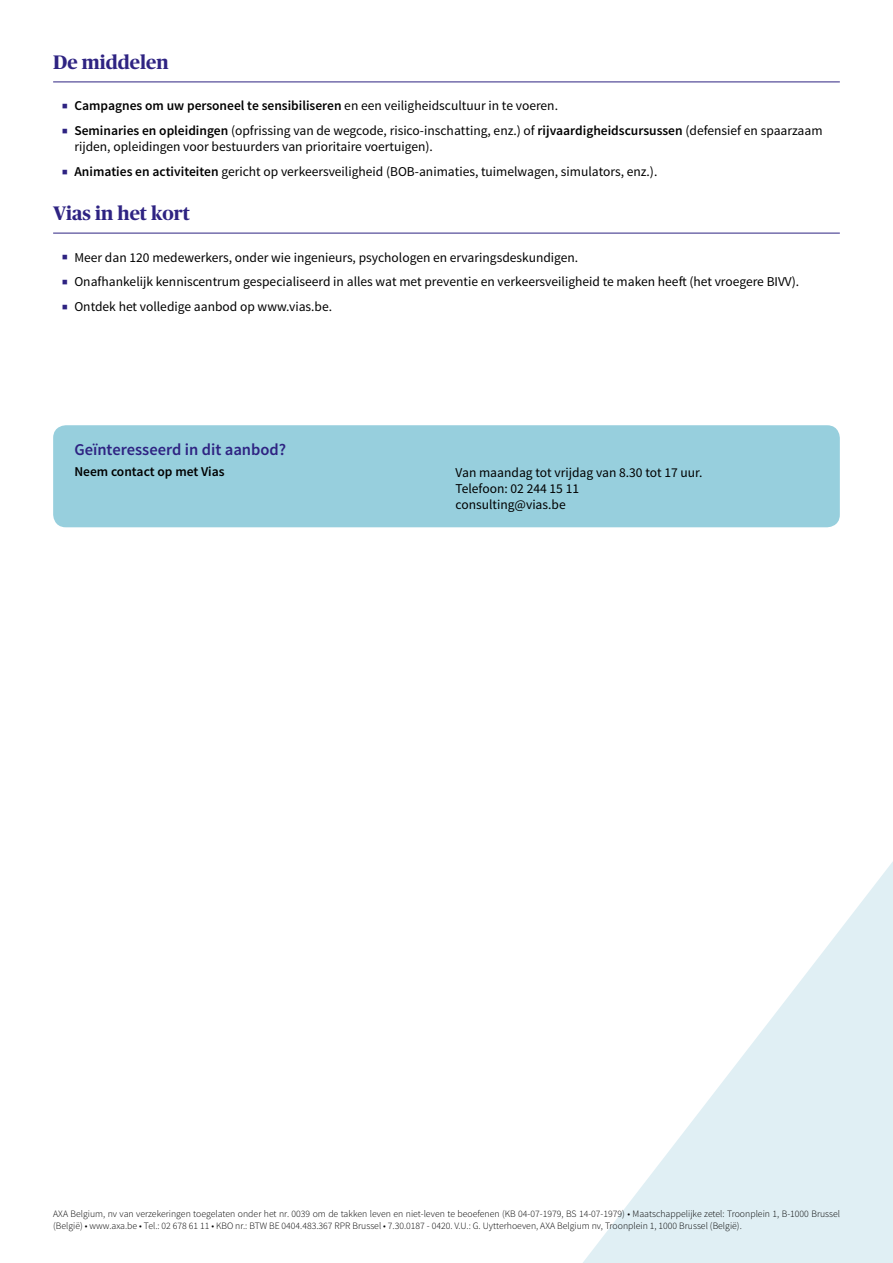
<style>
.page{position:relative;width:893px;height:1263px;background:#fff}
.page>*{position:absolute;margin:0;border:0;box-sizing:border-box;transform-origin:0 0}
.t1{font:700 19.5px "Publico Headline";color:#2e2382}
.t2{font:600 16.5px "Source Sans Pro";color:#2e2382}
.t3{font:13.5px/16.2px "Source Sans Pro";color:#000}
.t4{font:600 13.5px "Source Sans Pro";color:#000}
.t5{font:300 9.75px/11.7px "Source Sans Pro";color:#000}
.s1{font-weight:400;font-size:22.5px;color:#2e2382}
.s2{font-weight:400}
.s3{font-size:22.5px;color:#2e2382}
.s4{font-weight:600}
</style>
<div class="page">
<svg style="left:583px;top:862px;width:310px;height:401px"></svg>
<hr style="left:53px;top:82px;width:787px;height:1px;background:#2e2382">
<hr style="left:53px;top:233px;width:787px;height:1px;background:#2e2382">
<div style="left:53px;top:425px;width:787px;height:102px;background:#97cfdd;border-radius:13px"></div>
<h1 class="t1" style="left:53px;top:48px;width:117px">De middelen</h1>
<p class="t4" style="left:62px;top:97px;width:498px"><span class="s1">■</span> Campagnes om uw personeel te sensibiliseren <span class="s2">en een veiligheidscultuur in te voeren.</span></p>
<p class="t3" style="left:74px;top:123px;width:750px;text-indent:-13px"><span class="s3">■</span> <span class="s4">Seminaries en opleidingen</span> (opfrissing van de wegcode, risico-inschatting, enz.) of <span class="s4">rijvaardigheidscursussen</span> (defensief en spaarzaam rijden, opleidingen voor bestuurders van prioritaire voertuigen).</p>
<p class="t3" style="left:62px;top:164px;width:597px"><span class="s3">■</span> <span class="s4">Animaties en activiteiten</span> gericht op verkeersveiligheid (BOB-animaties, tuimelwagen, simulators, enz.).</p>
<h1 class="t1" style="left:53px;top:199px;width:138px">Vias in het kort</h1>
<p class="t3" style="left:62px;top:249px;width:518px"><span class="s3">■</span> Meer dan 120 medewerkers, onder wie ingenieurs, psychologen en ervaringsdeskundigen.</p>
<p class="t3" style="left:62px;top:274px;width:739px"><span class="s3">■</span> Onafhankelijk kenniscentrum gespecialiseerd in alles wat met preventie en verkeersveiligheid te maken heeft (het vroegere BIVV).</p>
<p class="t3" style="left:62px;top:299px;width:272px"><span class="s3">■</span> Ontdek het volledige aanbod op www.vias.be.</p>
<p class="t2" style="left:74px;top:439px;width:213px">Geïnteresseerd in dit aanbod?</p>
<p class="t4" style="left:74px;top:463px;width:152px">Neem contact op met Vias</p>
<p class="t3" style="left:455px;top:464px;width:248px">Van maandag tot vrijdag van 8.30 tot 17 uur.<br>Telefoon: 02 244 15 11<br>consulting@vias.be</p>
<p class="t5" style="left:53px;top:1208px;width:788px">AXA Belgium, nv van verzekeringen toegelaten onder het nr. 0039 om de takken leven en niet-leven te beoefenen (KB 04-07-1979, BS 14-07-1979) • Maatschappelijke zetel: Troonplein 1, B-1000 Brussel (België) • www.axa.be • Tel.: 02 678 61 11 • KBO nr.: BTW BE 0404.483.367 RPR Brussel • 7.30.0187 - 0420. V.U.: G. Uytterhoeven, AXA Belgium nv, Troonplein 1, 1000 Brussel (België).</p>
</div>
